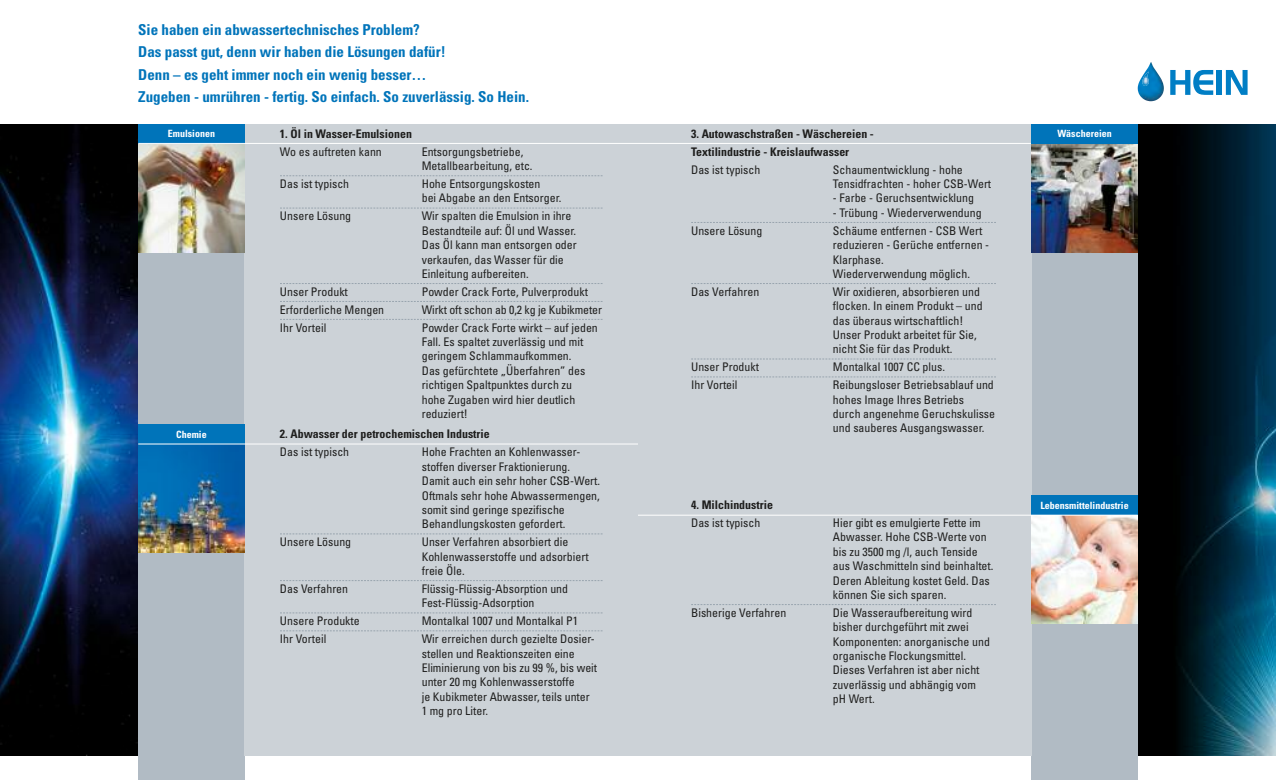
<style>
.page{position:relative;width:1276px;height:780px;background:#fff}
.page>*{position:absolute;margin:0;border:0;box-sizing:border-box;transform-origin:0 0}
.t1{font:700 condensed 15px/22.5px "Univers";color:#0074ba}
.t2{font:condensed 11.88px/14.4px "Univers";color:#1f1f1e}
.t3{font:700 condensed 11.88px/17.9px "Univers";color:#1f1f1e}
.t4{font:700 condensed 10px "Univers";color:#fff}
</style>
<div class="page">
<img style="left:1173px;top:124px;width:103px;height:632px">
<div style="left:1137px;top:124px;width:36px;height:631px;background:#000"></div>
<img style="left:0;top:124px;width:138px;height:631px">
<div style="left:138px;top:124px;width:106px;height:656px;background:#b1bbc4"></div>
<div style="left:244px;top:124px;width:394px;height:631px;background:#ccd2d7"></div>
<img style="left:138px;top:144px;width:106px;height:108px">
<img style="left:138px;top:444px;width:106px;height:108px">
<div style="left:1031px;top:124px;width:106px;height:656px;background:#b1bbc4"></div>
<div style="left:638px;top:124px;width:393px;height:631px;background:#ccd2d7"></div>
<svg style="left:1137px;top:62px;width:26px;height:39px"></svg>
<svg style="left:1170px;top:70px;width:43px;height:25px"></svg>
<div style="left:1216px;top:70px;width:5px;height:25px;background:#007ec5"></div>
<svg style="left:1225px;top:70px;width:22px;height:25px"></svg>
<div style="left:1031px;top:496px;width:106px;height:19px;background:#0074ba"></div>
<div style="left:138px;top:124px;width:106px;height:19px;background:#0074ba"></div>
<div style="left:138px;top:424px;width:106px;height:20px;background:#0074ba"></div>
<hr style="left:138px;top:143px;width:500px;height:1px;background:#fff">
<img style="left:1031px;top:516px;width:106px;height:107px">
<img style="left:1031px;top:144px;width:106px;height:108px">
<hr style="left:638px;top:515px;width:499px;height:1px;background:#fff">
<hr style="left:638px;top:143px;width:499px;height:1px;background:#fff">
<div style="left:1031px;top:124px;width:106px;height:19px;background:#0074ba"></div>
<hr style="left:138px;top:443px;width:500px;height:1px;background:#fff">
<svg style="left:280px;top:175px;width:322px;height:1px"></svg>
<svg style="left:280px;top:208px;width:322px;height:1px"></svg>
<svg style="left:280px;top:283px;width:322px;height:1px"></svg>
<svg style="left:280px;top:301px;width:322px;height:1px"></svg>
<svg style="left:280px;top:319px;width:322px;height:1px"></svg>
<svg style="left:280px;top:533px;width:322px;height:1px"></svg>
<svg style="left:280px;top:580px;width:322px;height:1px"></svg>
<svg style="left:280px;top:612px;width:322px;height:1px"></svg>
<svg style="left:280px;top:630px;width:322px;height:1px"></svg>
<svg style="left:691px;top:222px;width:305px;height:1px"></svg>
<svg style="left:691px;top:283px;width:305px;height:1px"></svg>
<svg style="left:691px;top:358px;width:305px;height:1px"></svg>
<svg style="left:691px;top:376px;width:305px;height:1px"></svg>
<svg style="left:691px;top:604px;width:305px;height:1px"></svg>
<p class="t1" style="left:138px;top:19px;width:392px">Sie haben ein abwassertechnisches Problem?<br>Das passt gut, denn wir haben die Lösungen dafür!<br>Denn – es geht immer noch ein wenig besser…<br>Zugeben - umrühren - fertig. So einfach. So zuverlässig. So Hein.</p>
<p class="t4" style="left:168px;top:129px;width:49px">Emulsionen</p>
<p class="t3" style="left:280px;top:126px;width:133px">1. Öl in Wasser-Emulsionen</p>
<p class="t2" style="left:280px;top:145px;width:103px">Wo es auftreten kann</p>
<p class="t2" style="left:422px;top:145px;width:112px">Entsorgungsbetriebe,<br>Metallbearbeitung, etc.</p>
<p class="t2" style="left:280px;top:178px;width:71px">Das ist typisch</p>
<p class="t2" style="left:422px;top:178px;width:141px">Hohe Entsorgungskosten<br>bei Abgabe an den Entsorger.</p>
<p class="t2" style="left:280px;top:210px;width:73px">Unsere Lösung</p>
<p class="t2" style="left:422px;top:210px;width:156px">Wir spalten die Emulsion in ihre<br>Bestandteile auf: Öl und Wasser.<br>Das Öl kann man entsorgen oder verkaufen, das Wasser für die<br>Einleitung aufbereiten.</p>
<p class="t2" style="left:280px;top:285px;width:69px">Unser Produkt</p>
<p class="t2" style="left:422px;top:285px;width:168px">Powder Crack Forte, Pulverprodukt</p>
<p class="t2" style="left:280px;top:303px;width:106px">Erforderliche Mengen</p>
<p class="t2" style="left:422px;top:303px;width:182px">Wirkt oft schon ab 0,2 kg je Kubikmeter</p>
<p class="t2" style="left:280px;top:321px;width:48px">Ihr Vorteil</p>
<p class="t2" style="left:422px;top:321px;width:178px">Powder Crack Forte wirkt – auf jeden<br>Fall. Es spaltet zuverlässig und mit geringem Schlammaufkommen.<br>Das gefürchtete „Überfahren” des richtigen Spaltpunktes durch zu hohe Zugaben wird hier deutlich reduziert!</p>
<p class="t3" style="left:280px;top:426px;width:211px">2. Abwasser der petrochemischen Industrie</p>
<p class="t2" style="left:280px;top:446px;width:71px">Das ist typisch</p>
<p class="t2" style="left:422px;top:446px;width:180px">Hohe Frachten an Kohlenwasser&shy;stoffen diverser Fraktionierung.<br>Damit auch ein sehr hoher CSB-Wert.<br>Oftmals sehr hohe Abwassermengen, somit sind geringe spezifische Behandlungskosten gefordert.</p>
<p class="t2" style="left:280px;top:535px;width:73px">Unsere Lösung</p>
<p class="t2" style="left:422px;top:535px;width:168px">Unser Verfahren absorbiert die<br>Kohlenwasserstoffe und adsorbiert freie Öle.</p>
<p class="t2" style="left:280px;top:582px;width:70px">Das Verfahren</p>
<p class="t2" style="left:422px;top:582px;width:148px">Flüssig-Flüssig-Absorption und<br>Fest-Flüssig-Adsorption</p>
<p class="t2" style="left:280px;top:614px;width:81px">Unsere Produkte</p>
<p class="t2" style="left:422px;top:614px;width:158px">Montalkal 1007 und Montalkal P1</p>
<p class="t2" style="left:280px;top:632px;width:48px">Ihr Vorteil</p>
<p class="t2" style="left:422px;top:632px;width:177px">Wir erreichen durch gezielte Dosier&shy;stellen und Reaktionszeiten eine<br>Eliminierung von bis zu 99 %, bis weit unter 20 mg Kohlenwasserstoffe<br>je Kubikmeter Abwasser, teils unter<br>1 mg pro Liter.</p>
<p class="t4" style="left:176px;top:430px;width:32px">Chemie</p>
<p class="t3" style="left:691px;top:126px;width:184px">3. Autowaschstraßen - Wäschereien -<br>Textilindustrie - Kreislaufwasser</p>
<p class="t2" style="left:691px;top:163px;width:71px">Das ist typisch</p>
<p class="t2" style="left:833px;top:163px;width:160px">Schaumentwicklung - hohe<br>Tensidfrachten - hoher CSB-Wert</p>
<p class="t2" style="left:833px;top:192px;width:143px">- Farbe - Geruchsentwicklung</p>
<p class="t2" style="left:833px;top:206px;width:150px">- Trübung - Wiederverwendung</p>
<p class="t2" style="left:691px;top:224px;width:73px">Unsere Lösung</p>
<p class="t2" style="left:833px;top:224px;width:158px">Schäume entfernen - CSB Wert reduzieren - Gerüche entfernen -<br>Klarphase.<br>Wiederverwendung möglich.</p>
<p class="t2" style="left:691px;top:285px;width:70px">Das Verfahren</p>
<p class="t2" style="left:833px;top:285px;width:151px">Wir oxidieren, absorbieren und flocken. In einem Produkt – und das überaus wirtschaftlich!<br>Unser Produkt arbeitet für Sie, nicht Sie für das Produkt.</p>
<p class="t2" style="left:691px;top:361px;width:69px">Unser Produkt</p>
<p class="t2" style="left:833px;top:361px;width:114px">Montalkal 1007 CC plus.</p>
<p class="t2" style="left:691px;top:379px;width:48px">Ihr Vorteil</p>
<p class="t2" style="left:833px;top:379px;width:164px">Reibungsloser Betriebsablauf und hohes Image Ihres Betriebs<br>durch angenehme Geruchskulisse und sauberes Ausgangswasser.</p>
<p class="t3" style="left:691px;top:497px;width:83px">4. Milchindustrie</p>
<p class="t2" style="left:691px;top:516px;width:71px">Das ist typisch</p>
<p class="t2" style="left:833px;top:516px;width:162px">Hier gibt es emulgierte Fette im<br>Abwasser. Hohe CSB-Werte von bis zu 3500 mg /l, auch Tenside aus Waschmitteln sind beinhaltet.<br>Deren Ableitung kostet Geld. Das können Sie sich sparen.</p>
<p class="t2" style="left:691px;top:606px;width:97px">Bisherige Verfahren</p>
<p class="t2" style="left:833px;top:606px;width:158px">Die Wasseraufbereitung wird bisher durchgeführt mit zwei<br>Komponenten: anorganische und organische Flockungsmittel.<br>Dieses Verfahren ist aber nicht zuverlässig und abhängig vom pH Wert.</p>
<p class="t4" style="left:1057px;top:130px;width:56px">Wäschereien</p>
<p class="t4" style="left:1040px;top:501px;width:90px">Lebensmittelindustrie</p>
</div>
